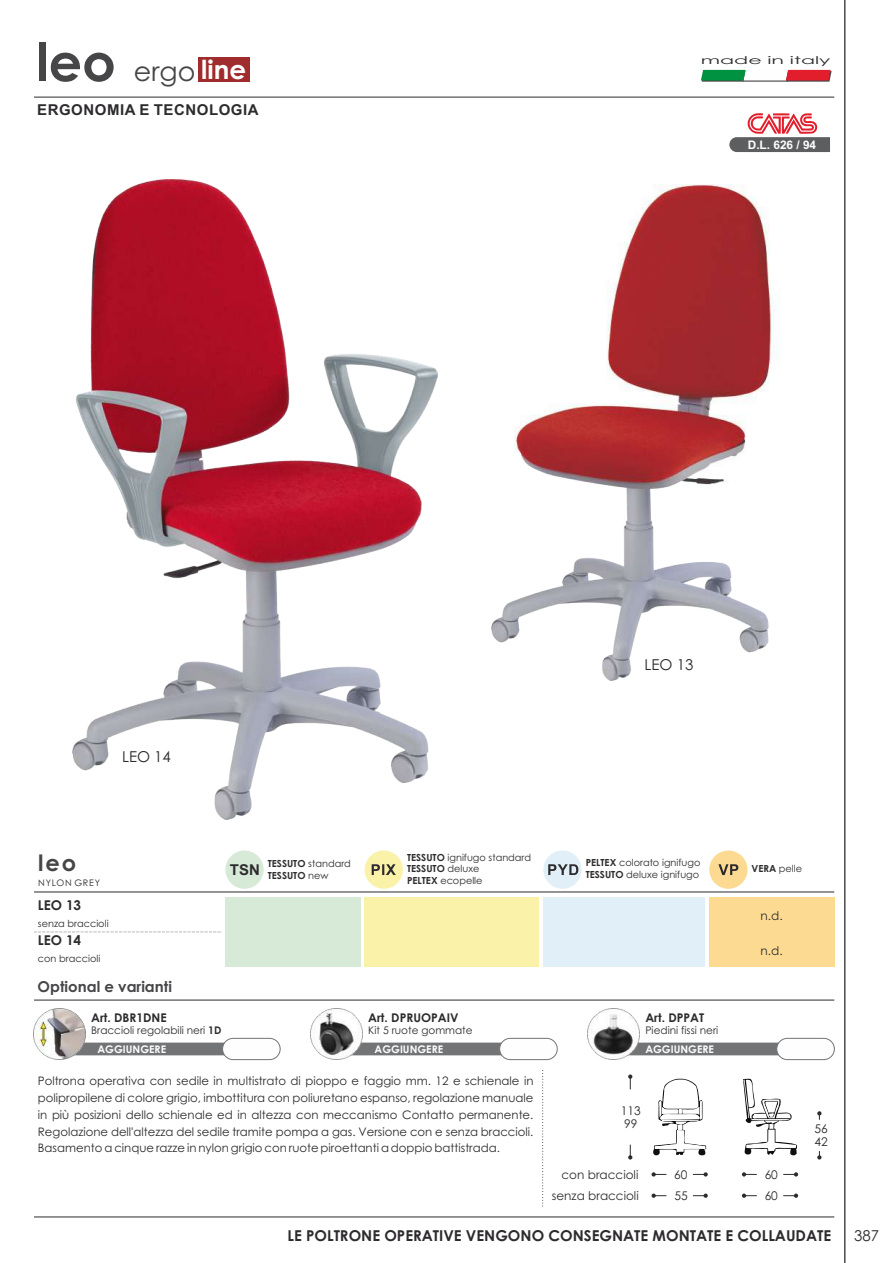
<style>
.page{position:relative;width:893px;height:1263px;background:#fff}
.page>*{position:absolute;margin:0;border:0;box-sizing:border-box;transform-origin:0 0}
.t1{font:27px "Century Gothic";color:#464648}
.t2{font:700 22.5px "Century Gothic";color:#464648}
.t3{font:700 15px "Century Gothic";color:#2d2b2d}
.t4{font:700 15px "Arial";letter-spacing:.035em;color:#2d2b2d}
.t5{font:700 15px "Century Gothic";color:#464648}
.t6{font:15px "Century Gothic";color:#2d2b2d}
.t7{font:700 13.5px "Century Gothic";color:#2d2b2d}
.t8{font:12px/12.9px "Century Gothic";color:#2d2b2d}
.t9{font:700 12px "Century Gothic";color:#2d2b2d}
.t10{font:700 11.85px "Arial";color:#fefefe}
.t11{font:11.7px/16.8px "Century Gothic";color:#2d2b2d;text-align:justify}
.t12{font:10.65px "Century Gothic";color:#2d2b2d;scale:1.94 1}
.t13{font:10.5px "Century Gothic";color:#2d2b2d}
.t14{font:700 10.5px "Century Gothic";color:#fefefe}
.t15{font:9.75px/11.9px "Century Gothic";color:#2d2b2d}
.t16{font:700 9.75px/11.9px "Century Gothic";color:#2d2b2d}
.t17{font:9px "Century Gothic";letter-spacing:.085em;color:#2d2b2d}
.s1{font-weight:700;font-size:52.5px}
.s2{font-weight:700;font-size:26.1px;color:#fefefe}
.s3{font-weight:700}
.s4{font-weight:400}
</style>
<div class="page">
<hr style="left:844px;top:0;width:1px;height:1263px;background:#2d2b2d">
<hr style="left:34px;top:1217px;width:800px;height:1px;background:#2d2b2d">
<svg style="left:729px;top:113px;width:101px;height:39px"></svg>
<img style="left:73px;top:179px;width:365px;height:641px">
<svg style="left:542px;top:1070px;width:1px;height:136px"></svg>
<svg style="left:628px;top:1074px;width:4px;height:15px"></svg>
<svg style="left:628px;top:1145px;width:4px;height:14px"></svg>
<svg style="left:742px;top:1172px;width:15px;height:4px"></svg>
<svg style="left:783px;top:1172px;width:15px;height:4px"></svg>
<svg style="left:651px;top:1172px;width:15px;height:4px"></svg>
<svg style="left:693px;top:1172px;width:15px;height:4px"></svg>
<svg style="left:817px;top:1151px;width:4px;height:8px"></svg>
<svg style="left:817px;top:1111px;width:4px;height:9px"></svg>
<div style="left:225px;top:897px;width:135px;height:34px;background:#d7ead7"></div>
<div style="left:365px;top:897px;width:174px;height:34px;background:#faf2a9"></div>
<div style="left:543px;top:897px;width:162px;height:34px;background:#e1f0f8"></div>
<div style="left:709px;top:897px;width:125px;height:34px;background:#fdda91"></div>
<div style="left:225px;top:932px;width:135px;height:34px;background:#d7ead7"></div>
<div style="left:365px;top:932px;width:174px;height:34px;background:#faf2a9"></div>
<div style="left:543px;top:932px;width:162px;height:34px;background:#e1f0f8"></div>
<div style="left:709px;top:932px;width:125px;height:34px;background:#fdda91"></div>
<div style="left:225px;top:850px;width:39px;height:39px;background:#d7ead7;border-radius:19px"></div>
<div style="left:365px;top:850px;width:38px;height:39px;background:#faf2a9;border-radius:19px"></div>
<svg style="left:372px;top:864px;width:24px;height:11px"></svg>
<div style="left:543px;top:850px;width:39px;height:39px;background:#e1f0f8;border-radius:19px"></div>
<svg style="left:548px;top:864px;width:30px;height:11px"></svg>
<div style="left:709px;top:850px;width:38px;height:39px;background:#fdda91;border-radius:19px"></div>
<svg style="left:718px;top:864px;width:20px;height:11px"></svg>
<svg style="left:34px;top:932px;width:187px;height:1px"></svg>
<hr style="left:34px;top:892px;width:800px;height:1px;background:#2d2b2d">
<svg style="left:653px;top:1079px;width:54px;height:76px"></svg>
<svg style="left:743px;top:1078px;width:54px;height:77px"></svg>
<svg style="left:742px;top:1193px;width:15px;height:5px"></svg>
<svg style="left:783px;top:1193px;width:15px;height:5px"></svg>
<svg style="left:651px;top:1193px;width:15px;height:5px"></svg>
<svg style="left:693px;top:1193px;width:15px;height:5px"></svg>
<hr style="left:34px;top:1000px;width:800px;height:1px;background:#2d2b2d">
<div style="left:66px;top:1042px;width:214px;height:13px;background:#737476;border-radius:6px"></div>
<div style="left:337px;top:1042px;width:214px;height:13px;background:#737476;border-radius:6px"></div>
<img style="left:311px;top:1008px;width:51px;height:52px">
<div style="left:499px;top:1038px;width:58px;height:22px;background:#fefefe;border:1px solid #737476;border-radius:11px"></div>
<div style="left:620px;top:1042px;width:214px;height:13px;background:#737476;border-radius:6px"></div>
<img style="left:588px;top:1008px;width:52px;height:52px">
<div style="left:777px;top:1038px;width:57px;height:22px;background:#fefefe;border:1px solid #737476;border-radius:11px"></div>
<div style="left:222px;top:1038px;width:58px;height:22px;background:#fefefe;border:1px solid #737476;border-radius:11px"></div>
<svg style="left:701px;top:70px;width:131px;height:12px"></svg>
<hr style="left:34px;top:97px;width:800px;height:1px;background:#2d2b2d">
<div style="left:198px;top:57px;width:52px;height:24px;background:#a02c2d"></div>
<img style="left:491px;top:184px;width:288px;height:496px">
<img style="left:34px;top:1008px;width:51px;height:52px">
<h1 class="t1" style="left:36px;top:61px;width:212px"><span class="s1">leo</span> ergo <span class="s2">line</span></h1>
<p class="t4" style="left:37px;top:104px;width:223px">ERGONOMIA E TECNOLOGIA</p>
<p class="t12" style="left:701px;top:56px;width:68px">made in italy</p>
<p class="t10" style="left:748px;top:140px;width:70px">D.L. 626 / 94</p>
<p class="t6" style="left:122px;top:750px;width:50px">LEO 14</p>
<h2 class="t2" style="left:38px;top:854px;width:39px">leo</h2>
<p class="t17" style="left:38px;top:879px;width:63px">NYLON GREY</p>
<p class="t7" style="left:38px;top:900px;width:45px">LEO 13</p>
<p class="t15" style="left:38px;top:918px;width:72px">senza braccioli</p>
<p class="t7" style="left:38px;top:935px;width:45px">LEO 14</p>
<p class="t15" style="left:38px;top:953px;width:64px">con braccioli</p>
<p class="t6" style="left:645px;top:659px;width:50px">LEO 13</p>
<p class="t4" style="left:230px;top:864px;width:31px">TSN</p>
<p class="t15" style="left:407px;top:852px;width:126px"><span class="s3">TESSUTO</span> ignifugo standard<br><span class="s3">TESSUTO</span> deluxe<br><span class="s3">PELTEX</span> ecopelle</p>
<p class="t15" style="left:751px;top:864px;width:52px"><span class="s3">VERA</span> pelle</p>
<p class="t16" style="left:268px;top:859px;width:85px">TESSUTO <span class="s4">standard<br></span>TESSUTO <span class="s4">new</span></p>
<p class="t15" style="left:586px;top:858px;width:116px"><span class="s3">PELTEX</span> colorato ignifugo<br><span class="s3">TESSUTO</span> deluxe ignifugo</p>
<p class="t8" style="left:761px;top:910px;width:24px">n.d.</p>
<p class="t8" style="left:761px;top:946px;width:24px">n.d.</p>
<p class="t5" style="left:38px;top:981px;width:136px">Optional e varianti</p>
<p class="t9" style="left:91px;top:1013px;width:77px">Art. DBR1DNE</p>
<p class="t13" style="left:91px;top:1026px;width:132px">Braccioli regolabili neri <span class="s3">1D</span></p>
<p class="t9" style="left:368px;top:1013px;width:92px">Art. DPRUOPAIV</p>
<p class="t13" style="left:368px;top:1026px;width:106px">Kit 5 ruote gommate</p>
<p class="t14" style="left:375px;top:1045px;width:70px">AGGIUNGERE</p>
<p class="t9" style="left:645px;top:1013px;width:60px">Art. DPPAT</p>
<p class="t13" style="left:645px;top:1026px;width:74px">Piedini fissi neri</p>
<p class="t14" style="left:97px;top:1045px;width:70px">AGGIUNGERE</p>
<p class="t14" style="left:645px;top:1045px;width:70px">AGGIUNGERE</p>
<p class="t11" style="left:38px;top:1074px;width:497px">Poltrona operativa con sedile in multistrato di pioppo e faggio mm. 12 e schienale in polipropilene di colore grigio, imbottitura con poliuretano espanso, regolazione manuale in più posizioni dello schienale ed in altezza con meccanismo Contatto permanente.<br>Regolazione dell'altezza del sedile tramite pompa a gas. Versione con e senza braccioli.<br>Basamento a cinque razze in nylon grigio con ruote piroettanti a doppio battistrada.</p>
<p class="t8" style="left:621px;top:1105px;width:21px">113<br>99</p>
<p class="t8" style="left:552px;top:1165px;width:88px;line-height:20.9px;text-align:right">con braccioli senza braccioli</p>
<p class="t8" style="left:674px;top:1169px;width:15px">60</p>
<p class="t8" style="left:765px;top:1169px;width:15px">60</p>
<p class="t8" style="left:674px;top:1190px;width:15px">55</p>
<p class="t8" style="left:765px;top:1190px;width:15px">60</p>
<p class="t8" style="left:814px;top:1124px;width:15px">56<br>42</p>
<p class="t3" style="left:287px;top:1230px;width:545px">LE POLTRONE OPERATIVE VENGONO CONSEGNATE MONTATE E COLLAUDATE</p>
<p class="t6" style="left:854px;top:1230px;width:26px">387</p>
</div>
